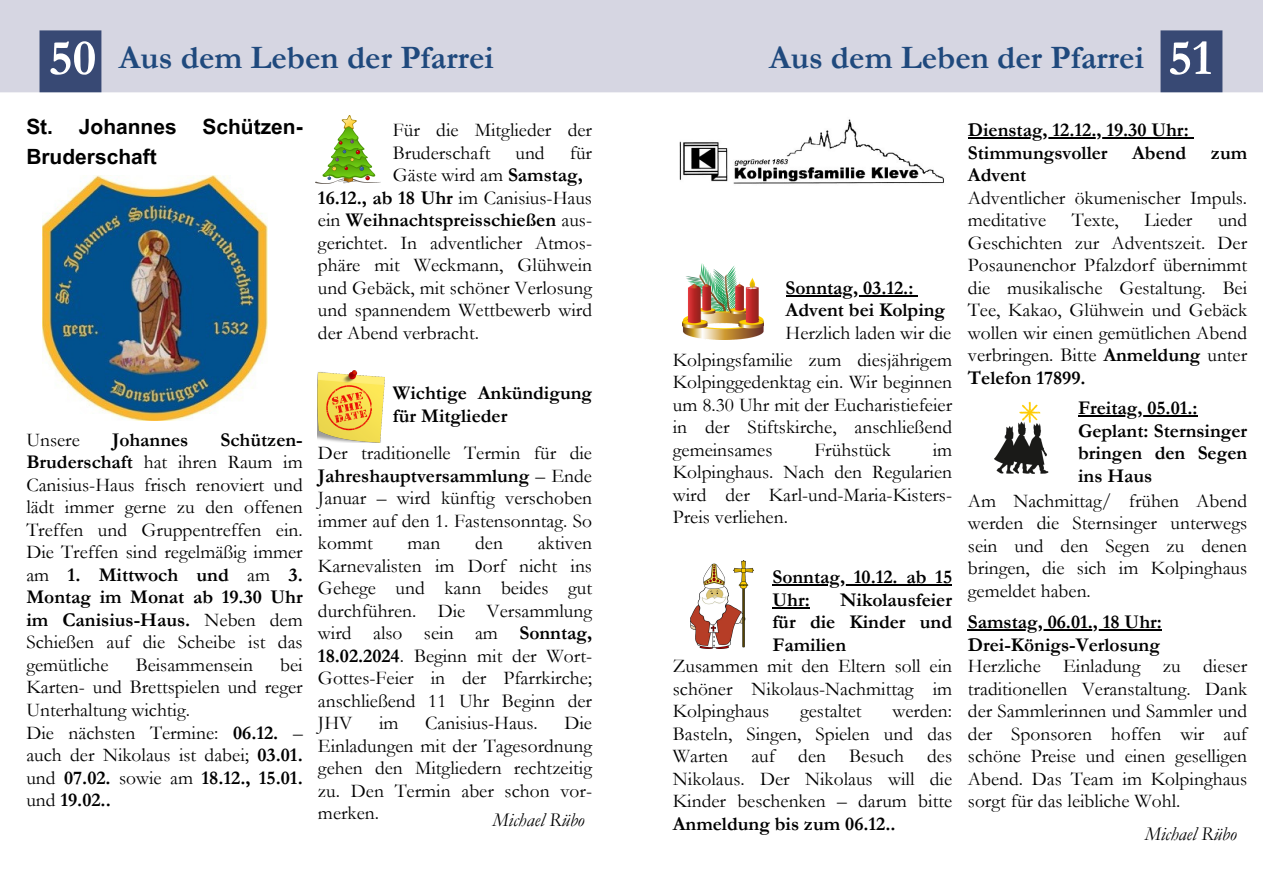
<style>
.page{position:relative;width:1263px;height:894px;background:#fff}
.page>*{position:absolute;margin:0;border:0;box-sizing:border-box;transform-origin:0 0}
.t1{font:700 50.85px "Garamond";color:#fff}
.t2{font:700 33px "Garamond";color:#1f497d}
.t3{font:700 21px/29.2px "Arial MT Pro";color:#000}
.t4{font:19.5px/22.5px "Garamond";color:#000;text-align:justify}
.t5{font:700 19.5px/22.5px "Garamond";color:#000}
.t6{font:italic 19.5px "Garamond";color:#000}
.s1{font-weight:700}
</style>
<div class="page">
<img style="left:0;top:0;width:1263px;height:649px">
<img style="left:42px;top:175px;width:225px;height:245px">
<img style="left:318px;top:370px;width:66px;height:72px">
<img style="left:316px;top:115px;width:64px;height:69px">
<img style="left:673px;top:113px;width:279px;height:82px">
<img style="left:682px;top:263px;width:81px;height:76px">
<img style="left:691px;top:560px;width:63px;height:88px">
<img style="left:970px;top:386px;width:101px;height:112px">
<hr style="left:785px;top:295px;width:128px;height:1px;background:#000">
<hr style="left:772px;top:584px;width:180px;height:1px;background:#000">
<hr style="left:772px;top:606px;width:38px;height:2px;background:#000">
<hr style="left:968px;top:137px;width:221px;height:1px;background:#000">
<hr style="left:1078px;top:415px;width:120px;height:1px;background:#000">
<hr style="left:968px;top:629px;width:194px;height:1px;background:#000">
<p class="t1" style="left:49px;top:30px;width:49px">50</p>
<p class="t2" style="left:119px;top:40px;width:376px">Aus dem Leben der Pfarrei</p>
<p class="t2" style="left:769px;top:40px;width:376px">Aus dem Leben der Pfarrei</p>
<p class="t1" style="left:1168px;top:30px;width:45px">51</p>
<p class="t3" style="left:26px;top:115px;width:278px">St. Johannes Schützen-<br>Bruderschaft</p>
<p class="t4" style="left:393px;top:119px;width:201px">Für die Mitglieder der<br>Bruderschaft</p>
<p class="t4" style="left:515px;top:142px;width:31px">und</p>
<p class="t4" style="left:393px;top:142px;width:201px;text-indent:177px">für<br>Gäste wird am <span class="s1">Samstag,</span></p>
<p class="t4" style="left:318px;top:187px;width:276px"><span class="s1">16.12., ab 18 Uhr</span> im Canisius-Haus ein <span class="s1">Weihnachtspreisschießen</span> aus&shy;gerichtet. In adventlicher Atmos&shy;phäre mit Weckmann, Glühwein und Gebäck, mit schöner Verlosung und spannendem Wettbewerb wird der Abend verbracht.</p>
<p class="t4" style="left:26px;top:428px;width:278px;text-indent:194px"><span class="s1">Schützen-Bruderschaft</span> hat ihren Raum im Canisius-Haus frisch renoviert und lädt immer gerne zu den offenen Treffen und Gruppentreffen ein.<br>Die Treffen sind regelmäßig immer am <span class="s1">1. Mittwoch und</span> am <span class="s1">3.<br>Montag im Monat ab 19.30 Uhr im Canisius-Haus.</span> Neben dem Schießen auf die Scheibe ist das gemütliche</p>
<p class="t4" style="left:26px;top:428px;width:55px">Unsere</p>
<p class="t5" style="left:112px;top:428px;width:78px">Johannes</p>
<p class="t4" style="left:26px;top:653px;width:278px;text-indent:254px">bei Karten- und Brettspielen und reger Unterhaltung wichtig.</p>
<p class="t4" style="left:26px;top:721px;width:278px">Die nächsten Termine: <span class="s1">06.12.</span> – auch der Nikolaus ist dabei; <span class="s1">03.01. </span>und <span class="s1">07.02.</span> sowie am <span class="s1">18.12., 15.01. </span>und <span class="s1">19.02..</span></p>
<p class="t4" style="left:136px;top:653px;width:119px">Beisammensein</p>
<p class="t5" style="left:393px;top:382px;width:201px">Wichtige Ankündigung für Mitglieder</p>
<p class="t4" style="left:318px;top:442px;width:276px">Der traditionelle Termin für die <span class="s1">Jahreshauptversammlung</span> – Ende Januar – wird künftig verschoben immer auf den 1. Fastensonntag. So kommt</p>
<p class="t4" style="left:408px;top:532px;width:34px">man</p>
<p class="t4" style="left:475px;top:532px;width:29px">den</p>
<p class="t4" style="left:318px;top:532px;width:276px;text-indent:220px">aktiven Karnevalisten im Dorf nicht ins Gehege und kann beides gut durchführen. Die Versammlung wird also sein am <span class="s1">Sonntag, 18.02.2024</span>. Beginn mit der Wort-Gottes-Feier in der Pfarrkirche; anschließend 11 Uhr Beginn der JHV</p>
<p class="t4" style="left:318px;top:712px;width:276px;text-indent:246px">Die Einladungen mit der Tagesordnung gehen den Mitgliedern rechtzeitig zu. Den Termin aber schon vor&shy;merken.</p>
<p class="t4" style="left:379px;top:712px;width:21px">im</p>
<p class="t4" style="left:425px;top:712px;width:114px">Canisius-Haus.</p>
<p class="t6" style="left:493px;top:809px;width:93px">Michael Rübo</p>
<p class="t5" style="left:785px;top:277px;width:129px">Sonntag, 03.12.:</p>
<p class="t5" style="left:785px;top:299px;width:161px">Advent bei Kolping</p>
<p class="t4" style="left:785px;top:322px;width:167px">Herzlich laden wir die</p>
<p class="t4" style="left:673px;top:348px;width:281px">Kolpingsfamilie zum diesjährigem Kolpinggedenktag ein. Wir beginnen um 8.30 Uhr mit der Eucharistiefeier in der Stiftskirche, anschließend gemeinsames</p>
<p class="t4" style="left:814px;top:438px;width:78px">Frühstück</p>
<p class="t4" style="left:673px;top:438px;width:281px;text-indent:260px">im Kolpinghaus. Nach den Regularien wird der Karl-und-Maria-Kisters-Preis verliehen.</p>
<p class="t5" style="left:772px;top:566px;width:181px">Sonntag, 10.12. ab 15<br>Uhr:</p>
<p class="t5" style="left:772px;top:588px;width:181px;text-align:justify;text-indent:68px">Nikolausfeier für die Kinder und Familien</p>
<p class="t4" style="left:673px;top:655px;width:281px">Zusammen mit den Eltern soll ein schöner Nikolaus-Nachmittag im Kolpinghaus</p>
<p class="t4" style="left:673px;top:700px;width:281px;text-indent:220px">werden:<br>Basteln, Singen, Spielen und das Warten auf den Besuch des Nikolaus. Der Nikolaus will die Kinder beschenken – darum bitte <span class="s1">Anmeldung bis zum 06.12..</span></p>
<p class="t4" style="left:800px;top:700px;width:63px">gestaltet</p>
<p class="t5" style="left:968px;top:119px;width:222px">Dienstag, 12.12., 19.30 Uhr:</p>
<p class="t5" style="left:968px;top:142px;width:141px">Stimmungsvoller</p>
<p class="t5" style="left:1132px;top:142px;width:56px">Abend</p>
<p class="t5" style="left:1211px;top:142px;width:38px">zum</p>
<p class="t5" style="left:968px;top:164px;width:60px">Advent</p>
<p class="t4" style="left:968px;top:187px;width:281px">Adventlicher ökumenischer Impuls. meditative</p>
<p class="t4" style="left:968px;top:209px;width:281px;text-indent:250px">und Geschichten zur Adventszeit. Der Posaunenchor Pfalzdorf übernimmt die musikalische Gestaltung. Bei Tee, Kakao, Glühwein und Gebäck wollen wir einen gemütlichen Abend verbringen. Bitte <span class="s1">Anmeldung</span> unter <span class="s1">Telefon 17899.</span></p>
<p class="t5" style="left:1078px;top:397px;width:121px">Freitag, 05.01.:</p>
<p class="t5" style="left:1078px;top:419px;width:171px;text-align:justify">Geplant: Sternsinger bringen den Segen ins Haus</p>
<p class="t4" style="left:968px;top:489px;width:281px">Am Nachmittag/ frühen Abend werden die Sternsinger unterwegs sein und den Segen zu denen bringen, die sich im Kolpinghaus gemeldet haben.</p>
<p class="t5" style="left:968px;top:611px;width:196px">Samstag, 06.01., 18 Uhr:</p>
<p class="t5" style="left:968px;top:633px;width:194px">Drei-Königs-Verlosung</p>
<p class="t4" style="left:968px;top:655px;width:281px">Herzliche Einladung zu dieser traditionellen Veranstaltung. Dank der Sammlerinnen und Sammler und der Sponsoren hoffen wir auf schöne Preise und einen geselligen Abend. Das Team im Kolpinghaus sorgt für das leibliche Wohl.</p>
<p class="t6" style="left:1145px;top:822px;width:93px">Michael Rübo</p>
<p class="t4" style="left:1072px;top:209px;width:49px">Texte,</p>
<p class="t4" style="left:1144px;top:209px;width:50px">Lieder</p>
</div>
